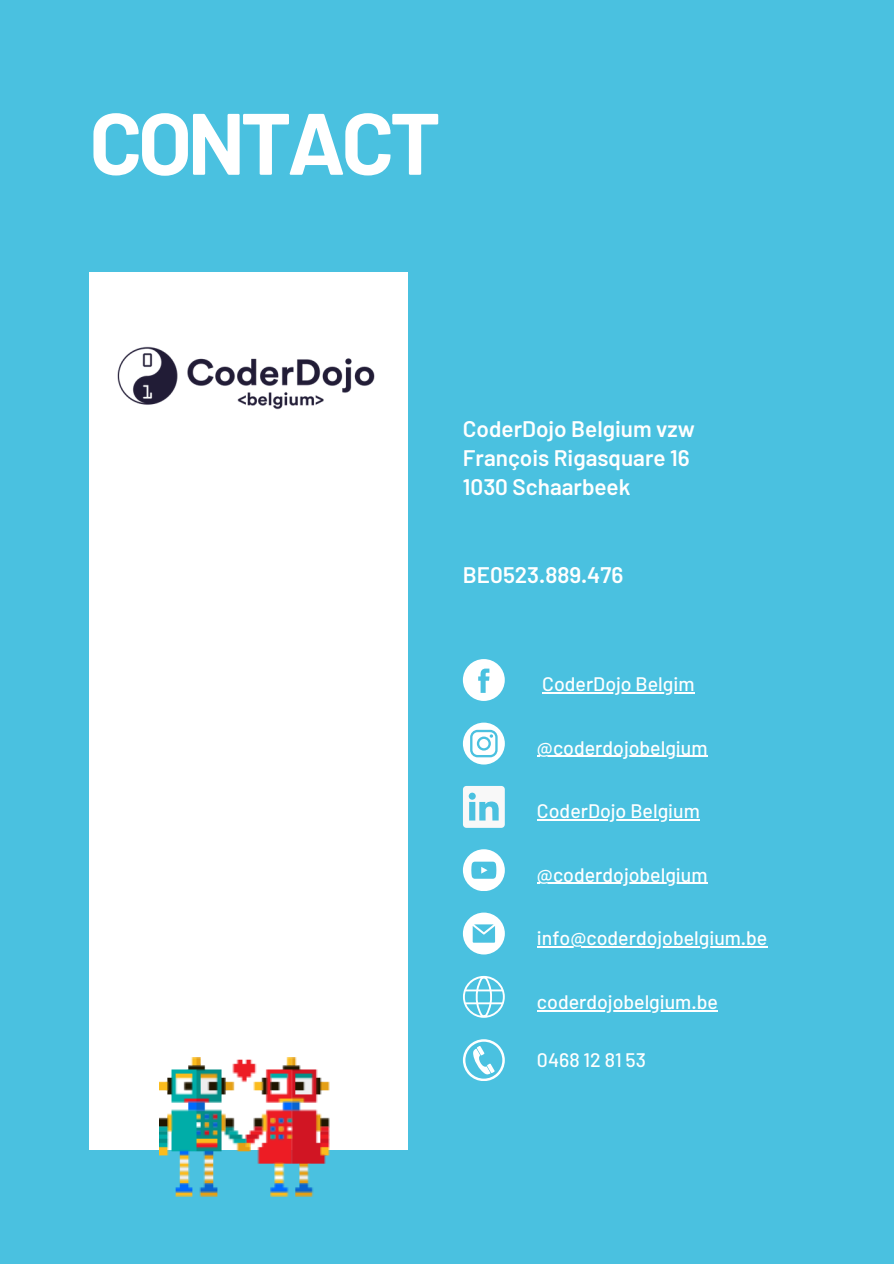
<style>
.page{position:relative;width:894px;height:1264px;background:#fff}
.page>*{position:absolute;margin:0;border:0;box-sizing:border-box;transform-origin:0 0}
.t1{font:700 87px "Barlow";letter-spacing:-.05em;color:#fff}
.t2{font:600 22.5px/29.2px "Barlow";color:#fff}
.t3{font:500 19.5px "Barlow";color:#fff}
</style>
<div class="page">
<div style="left:0;top:0;width:893px;height:1263px;background:#4ac1e0"></div>
<div style="left:89px;top:272px;width:719px;height:878px;background:#fff"></div>
<div style="left:408px;top:0;width:405px;height:1164px;background:#4ac1e0"></div>
<svg style="left:463px;top:659px;width:41px;height:41px"></svg>
<svg style="left:463px;top:722px;width:41px;height:42px"></svg>
<svg style="left:463px;top:786px;width:41px;height:41px"></svg>
<svg style="left:463px;top:849px;width:41px;height:41px"></svg>
<svg style="left:463px;top:912px;width:41px;height:42px"></svg>
<svg style="left:463px;top:975px;width:41px;height:42px"></svg>
<svg style="left:463px;top:1039px;width:41px;height:41px"></svg>
<img style="left:159px;top:1057px;width:170px;height:139px">
<img style="left:117px;top:346px;width:258px;height:64px">
<hr style="left:542px;top:692px;width:152px;height:1px;background:#fff">
<hr style="left:537px;top:755px;width:170px;height:2px;background:#fff">
<hr style="left:537px;top:819px;width:162px;height:1px;background:#fff">
<hr style="left:537px;top:882px;width:170px;height:1px;background:#fff">
<hr style="left:537px;top:946px;width:230px;height:1px;background:#fff">
<hr style="left:537px;top:1009px;width:180px;height:2px;background:#fff">
<p class="t1" style="left:89px;top:88px;width:353px">CONTACT</p>
<p class="t2" style="left:463px;top:413px;width:233px">CoderDojo Belgium vzw<br>François Rigasquare 16<br>1030 Schaarbeek</p>
<p class="t2" style="left:463px;top:559px;width:162px">BE0523.889.476</p>
<p class="t3" style="left:542px;top:671px;width:154px">CoderDojo Belgim</p>
<p class="t3" style="left:537px;top:735px;width:172px">@coderdojobelgium</p>
<p class="t3" style="left:537px;top:798px;width:164px">CoderDojo Belgium</p>
<p class="t3" style="left:537px;top:862px;width:172px">@coderdojobelgium</p>
<p class="t3" style="left:537px;top:925px;width:232px">info@coderdojobelgium.be</p>
<p class="t3" style="left:537px;top:989px;width:182px">coderdojobelgium.be</p>
<p class="t3" style="left:537px;top:1047px;width:111px">0468 12 81 53</p>
</div>
